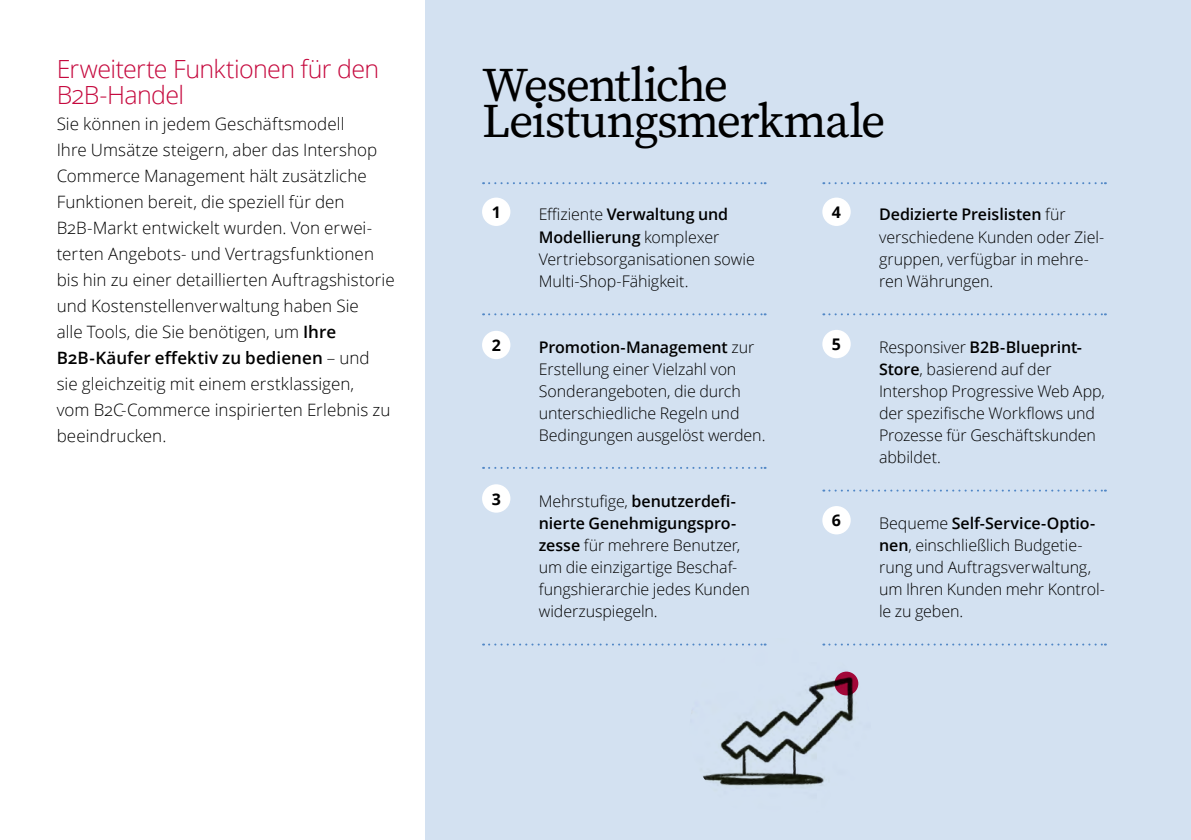
<style>
.page{position:relative;width:1191px;height:840px;background:#fff}
.page>*{position:absolute;margin:0;border:0;box-sizing:border-box;transform-origin:0 0}
._04_Column_heading{font:48px/36px "Source Serif Pro";letter-spacing:-.035em;color:#000}
._02_Subheading{font:300 25px/26px "Open Sans";letter-spacing:-.025em;color:#c5083d}
._02_Bodytext_8_5_13{font:300 17px/26px "Open Sans";color:#000}
._04_Column_text{font:300 16px/22px "Open Sans";letter-spacing:-.005em;color:#000}
.t1{font:700 16px "Open Sans";color:#000}
.s1{font-weight:600}
</style>
<div class="page">
<div style="left:425px;top:0;width:766px;height:839px;background:#d3e1f1"></div>
<img style="left:689px;top:638px;width:182px;height:181px;border-radius:91px">
<svg style="left:834px;top:671px;width:24px;height:24px"></svg>
<svg style="left:483px;top:182px;width:282px;height:2px"></svg>
<svg style="left:483px;top:313px;width:282px;height:2px"></svg>
<svg style="left:483px;top:466px;width:282px;height:2px"></svg>
<svg style="left:483px;top:643px;width:282px;height:2px"></svg>
<svg style="left:823px;top:182px;width:283px;height:2px"></svg>
<svg style="left:823px;top:313px;width:283px;height:2px"></svg>
<svg style="left:823px;top:489px;width:283px;height:2px"></svg>
<svg style="left:823px;top:643px;width:283px;height:2px"></svg>
<div style="left:482px;top:197px;width:28px;height:29px;background:#fff;border-radius:50%"></div>
<div style="left:482px;top:330px;width:28px;height:29px;background:#fff;border-radius:50%"></div>
<div style="left:482px;top:484px;width:28px;height:28px;background:#fff;border-radius:50%"></div>
<div style="left:822px;top:197px;width:28px;height:29px;background:#fff;border-radius:50%"></div>
<div style="left:822px;top:329px;width:28px;height:29px;background:#fff;border-radius:50%"></div>
<div style="left:822px;top:505px;width:28px;height:29px;background:#fff;border-radius:50%"></div>
<p class="_02_Subheading" style="left:57px;top:55px;width:324px">Erweiterte Funktionen für den<br>B2B-Handel</p>
<p class="_02_Bodytext_8_5_13" style="left:57px;top:110px;width:340px">Sie können in jedem Geschäftsmodell<br>Ihre Umsätze steigern, aber das Intershop Commerce Management hält zusätzliche Funktionen bereit, die speziell für den B2B-Markt entwickelt wurden. Von erwei&shy;terten Angebots- und Vertragsfunktionen bis hin zu einer detaillierten Auftragshistorie und Kostenstellenverwaltung haben Sie<br>alle Tools, die Sie benötigen, um <span class="s1">Ihre B2B-Käufer effektiv zu bedienen</span> – und sie gleichzeitig mit einem erstklassigen,<br>vom B2C-Commerce inspirierten Erlebnis zu beeindrucken.</p>
<p class="_04_Column_heading" style="left:482px;top:67px;width:405px">Wesentliche<br>Leistungsmerkmale</p>
<p class="t1" style="left:491px;top:201px;width:11px">1</p>
<p class="_04_Column_text" style="left:539px;top:203px;width:218px">Effiziente <span class="s1">Verwaltung und<br>Modellierung</span> komplexer<br>Vertriebsorganisationen sowie<br>Multi-Shop-Fähigkeit.</p>
<p class="t1" style="left:832px;top:201px;width:11px">4</p>
<p class="_04_Column_text" style="left:879px;top:203px;width:227px"><span class="s1">Dedizierte Preislisten</span> für verschiedene Kunden oder Ziel&shy;gruppen, verfügbar in mehre&shy;ren Währungen.</p>
<p class="t1" style="left:491px;top:334px;width:11px">2</p>
<p class="_04_Column_text" style="left:539px;top:335px;width:228px"><span class="s1">Promotion-Management</span> zur<br>Erstellung einer Vielzahl von<br>Sonderangeboten, die durch unterschiedliche Regeln und<br>Bedingungen ausgelöst werden.</p>
<p class="t1" style="left:832px;top:333px;width:11px">5</p>
<p class="_04_Column_text" style="left:879px;top:335px;width:227px">Responsiver <span class="s1">B2B-Blueprint-<br>Store</span>, basierend auf der<br>Intershop Progressive Web App, der spezifische Workflows und<br>Prozesse für Geschäftskunden abbildet.</p>
<p class="t1" style="left:491px;top:487px;width:11px">3</p>
<p class="_04_Column_text" style="left:539px;top:489px;width:213px">Mehrstufige, <span class="s1">benutzerdefi&shy;nierte Genehmigungspro&shy;zesse</span> für mehrere Benutzer, um die einzigartige Beschaf&shy;fungshierarchie jedes Kunden widerzuspiegeln.</p>
<p class="t1" style="left:832px;top:509px;width:11px">6</p>
<p class="_04_Column_text" style="left:879px;top:511px;width:227px">Bequeme <span class="s1">Self-Service-Optio&shy;nen</span>, einschließlich Budgetie&shy;rung und Auftragsverwaltung, um Ihren Kunden mehr Kontrol&shy;le zu geben.</p>
</div>
